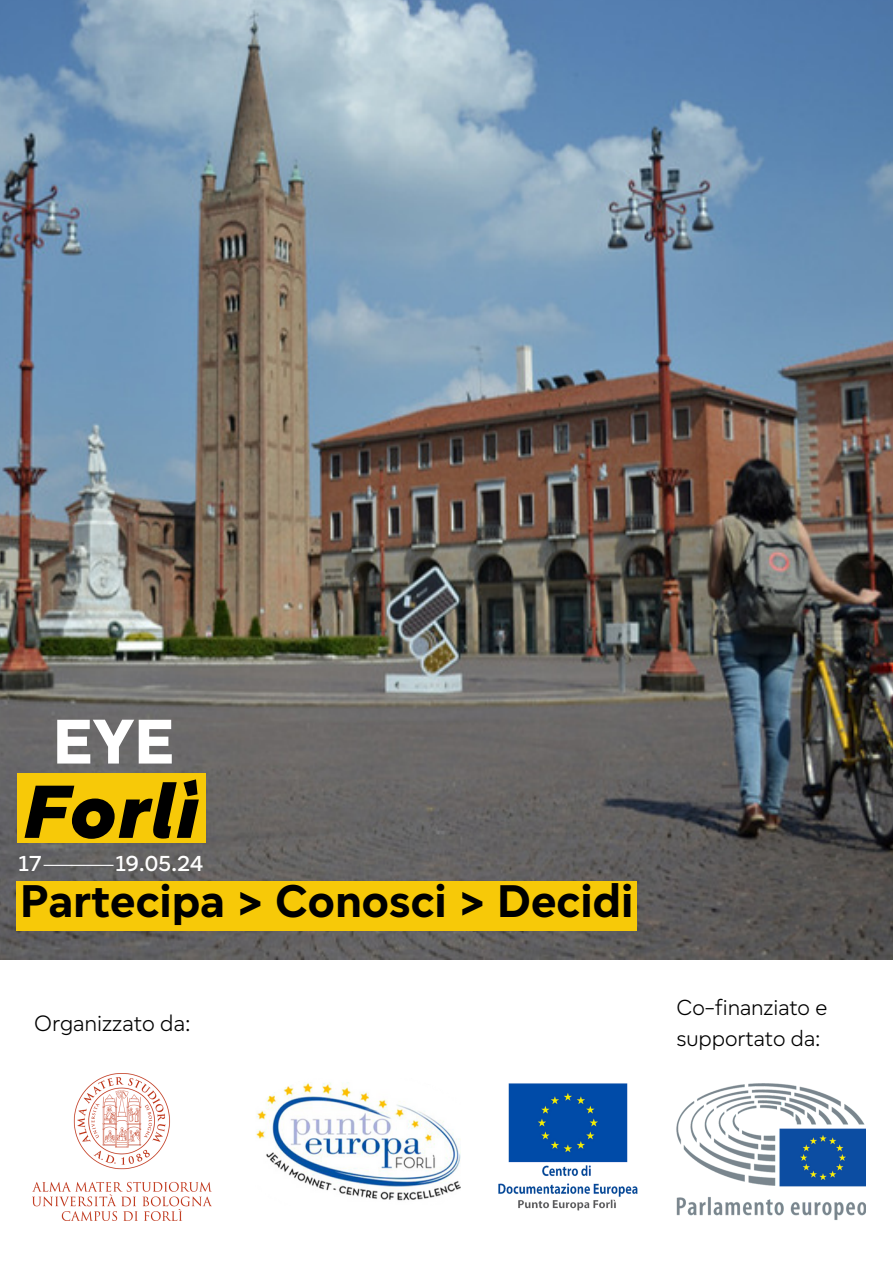
<style>
.page{position:relative;width:893px;height:1264px;background:#fff}
.page>*{position:absolute;margin:0;border:0;box-sizing:border-box;transform-origin:0 0}
.t1{font:italic 900 77.25px "Europea";letter-spacing:.03em;color:#000}
.t2{font:800 64.8px "Europea";color:#fff}
.t3{font:700 47.1px "Europea";color:#000}
.t4{font:500 23.25px "Europea";color:#fff}
.t5{font:300 22.8px "Europea";color:#000}
.t6{font:300 22.35px/30.3px "Europea";color:#000}
</style>
<div class="page">
<img style="left:0;top:0;width:892px;height:959px">
<img style="left:256px;top:1082px;width:204px;height:119px">
<img style="left:498px;top:1083px;width:139px;height:128px">
<img style="left:32px;top:1073px;width:179px;height:146px">
<img style="left:676px;top:1083px;width:189px;height:137px">
<div style="left:17px;top:773px;width:188px;height:69px;background:#f7c908"></div>
<hr style="left:44px;top:864px;width:69px;height:2px;background:#fff">
<div style="left:16px;top:881px;width:621px;height:50px;background:#f7c908"></div>
<p class="t2" style="left:53px;top:715px;width:123px">EYE</p>
<p class="t1" style="left:24px;top:780px;width:176px">Forlì</p>
<p class="t4" style="left:19px;top:853px;width:25px">17</p>
<p class="t4" style="left:116px;top:853px;width:89px">19.05.24</p>
<p class="t3" style="left:20px;top:881px;width:615px">Partecipa &gt; Conosci &gt; Decidi</p>
<p class="t5" style="left:34px;top:1014px;width:158px">Organizzato da:</p>
<h4 class="t6" style="left:676px;top:994px;width:152px">Co-finanziato e supportato da:</h4>
</div>
